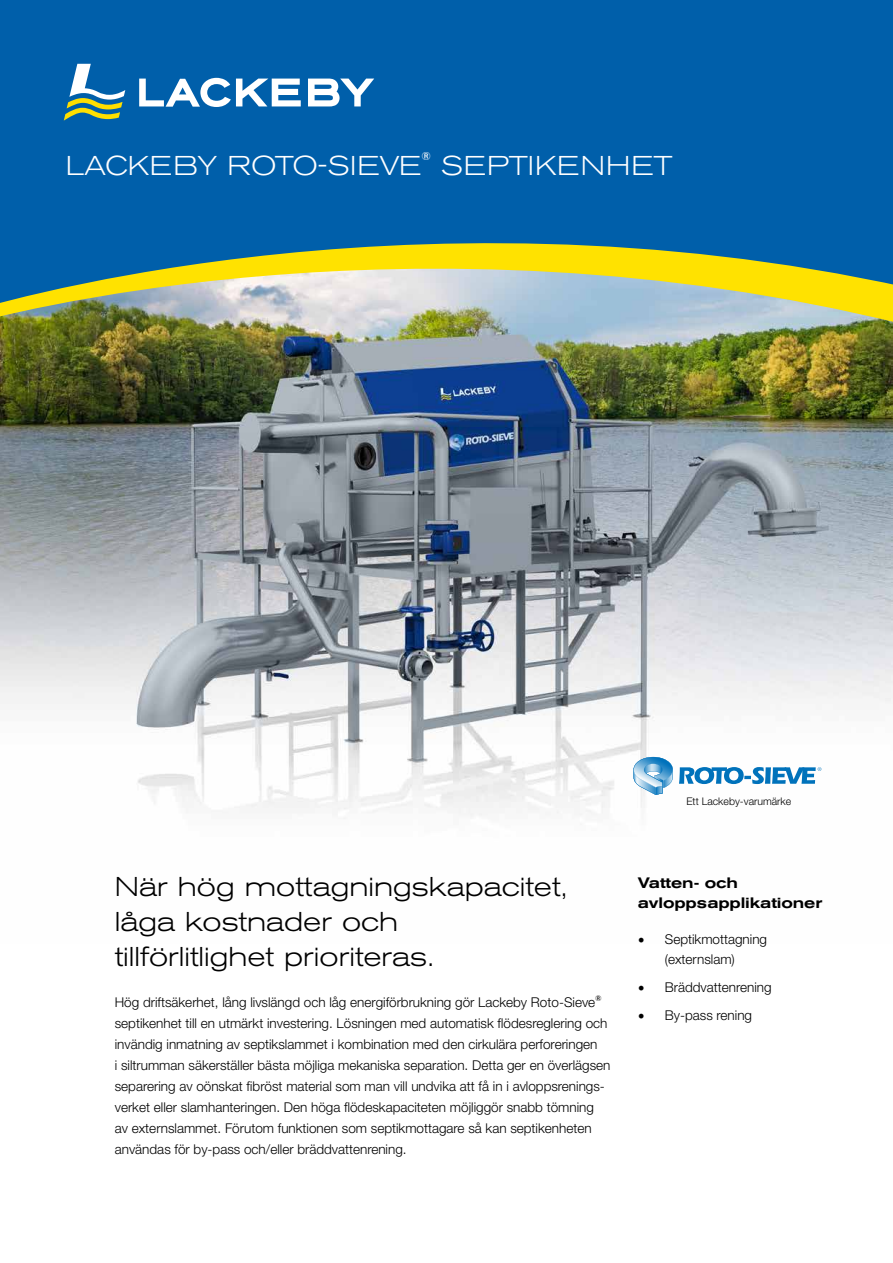
<style>
.page{position:relative;width:893px;height:1263px;background:#fff}
.page>*{position:absolute;margin:0;border:0;box-sizing:border-box;transform-origin:0 0}
.t1{font:300 expanded 27px/35px "Akzidenz Grotesk BE";color:#000}
.t2{font:300 expanded 27px "Akzidenz Grotesk BE";color:#fff}
.t3{font:300 expanded 27px "Akzidenz Grotesk BE";letter-spacing:.02em;color:#fff}
.t4{font:500 expanded 15px/19.5px "Akzidenz Grotesk BE";letter-spacing:-.01em;color:#000}
.t5{font:300 13.5px/21px "Helvetica Neue";color:#000}
.t6{font:expanded 11.4px "Akzidenz Grotesk BE";color:#fff}
.t7{font:300 10.5px "Helvetica Neue LT Std";color:#000}
.s1{font-family:"Minion Pro";font-weight:400;font-size:18px}
</style>
<div class="page">
<img style="left:0;top:461px;width:893px;height:358px">
<div style="left:0;top:0;width:893px;height:175px;background:#005faa"></div>
<img style="left:0;top:175px;width:893px;height:286px">
<svg style="left:308px;top:79px;width:66px;height:27px"></svg>
<svg style="left:139px;top:78px;width:162px;height:29px"></svg>
<svg style="left:64px;top:64px;width:61px;height:57px"></svg>
<svg style="left:634px;top:757px;width:39px;height:38px"></svg>
<svg style="left:679px;top:767px;width:142px;height:17px"></svg>
<h1 class="t2" style="left:66px;top:151px;width:357px">LACKEBY ROTO-SIEVE</h1>
<p class="t6" style="left:422px;top:149px;width:11px">®</p>
<h1 class="t3" style="left:441px;top:151px;width:233px">SEPTIKENHET</h1>
<p class="t7" style="left:686px;top:795px;width:106px">Ett Lackeby-varumärke</p>
<h1 class="t1" style="left:115px;top:870px;width:454px">När hög mottagningskapacitet, låga kostnader och<br>tillförlitlighet prioriteras.</h1>
<p class="t5" style="left:115px;top:991px;width:497px">Hög driftsäkerhet, lång livslängd och låg energiförbrukning gör Lackeby Roto-Sieve<sup>® </sup>septikenhet till en utmärkt investering. Lösningen med automatisk flödesreglering och invändig inmatning av septikslammet i kombination med den cirkulära perforeringen<br>i siltrumman säkerställer bästa möjliga mekaniska separation. Detta ger en överlägsen separering av oönskat fibröst material som man vill undvika att få in i avloppsrenings&shy;verket eller slamhanteringen. Den höga flödeskapaciteten möjliggör snabb tömning av externslammet. Förutom funktionen som septikmottagare så kan septikenheten användas för by-pass och/eller bräddvattenrening.</p>
<p class="t4" style="left:638px;top:873px;width:186px">Vatten- och avloppsapplikationer</p>
<p class="t5" style="left:638px;top:929px;width:131px;line-height:19.5px;text-align:center"><span class="s1">•</span> Septikmottagning (externslam)</p>
<p class="t5" style="left:638px;top:976px;width:135px"><span class="s1">•</span> Bräddvattenrening</p>
<p class="t5" style="left:638px;top:1004px;width:116px"><span class="s1">•</span> By-pass rening</p>
</div>
